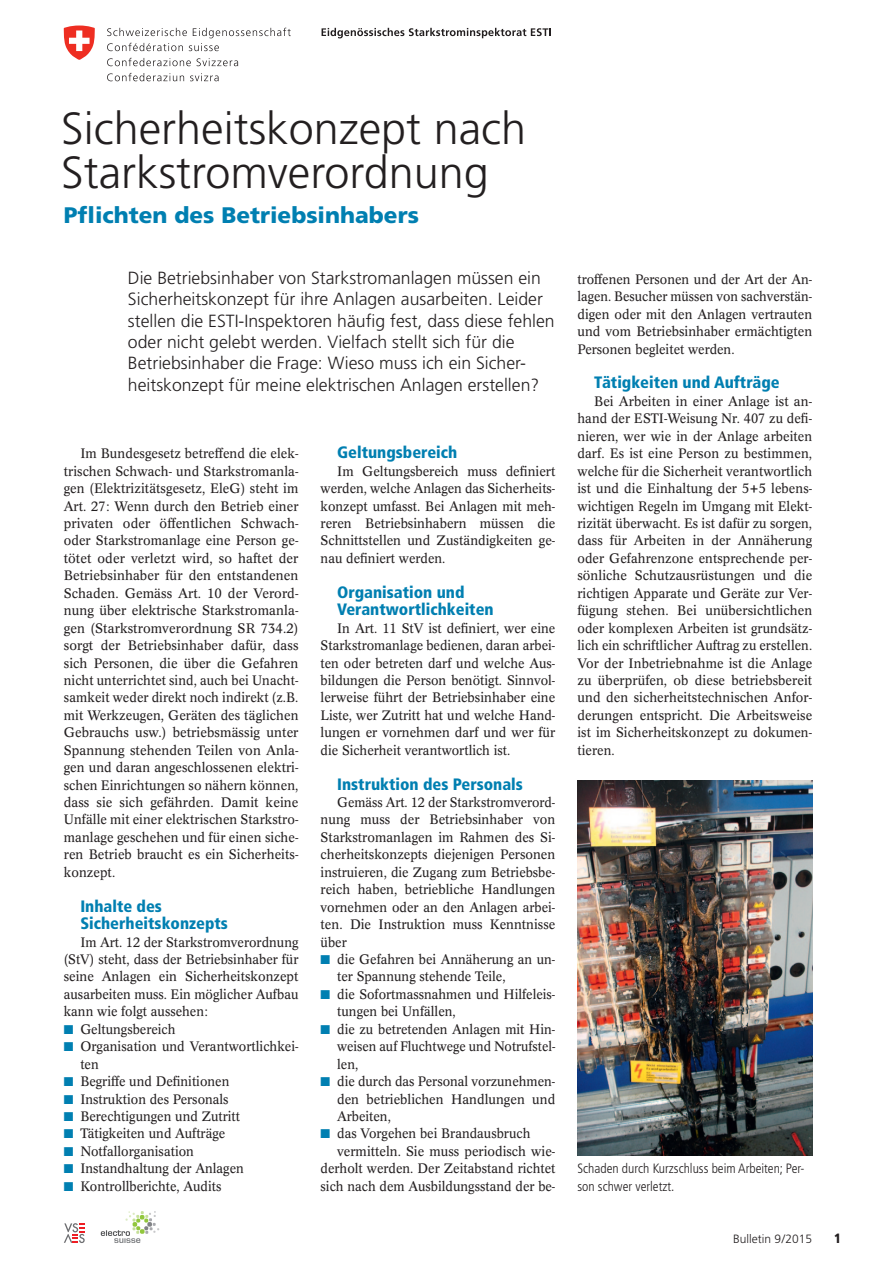
<style>
.page{position:relative;width:893px;height:1263px;background:#fff}
.page>*{position:absolute;margin:0;border:0;box-sizing:border-box;transform-origin:0 0}
.t1{font:300 45px/43.5px "Frutiger LT Std";color:#231f20}
.t2{font:900 22.5px "Frutiger LT Std";color:#007fb1}
.t3{font:300 17.7px/21.5px "Frutiger LT Std";color:#231f20}
.t4{font:900 condensed 16.5px/17.4px "Frutiger LT Std";color:#007fb1}
.t5{font:13.5px/17.4px "Concorde BQ";color:#231f20;text-align:justify;scale:.96 1}
.t6{font:13.5px/17.4px "Concorde BQ";color:#231f20;text-align:justify;scale:.95 1}
.t7{font:13.5px/17.4px "Concorde BQ";color:#231f20;text-align:justify;scale:.94 1}
.t8{font:300 condensed 13.5px/17.4px "Frutiger LT Std";color:#231f20}
.t9{font:900 condensed 13.5px "Frutiger LT Std";color:#231f20}
.t10{font:300 12px "Frutiger LT Std";color:#231f20}
.s1{color:#007fb1}
</style>
<div class="page">
<svg style="left:107px;top:28px;width:184px;height:23px"></svg>
<svg style="left:107px;top:58px;width:84px;height:8px"></svg>
<svg style="left:197px;top:58px;width:41px;height:8px"></svg>
<svg style="left:107px;top:73px;width:77px;height:8px"></svg>
<svg style="left:190px;top:73px;width:29px;height:8px"></svg>
<svg style="left:64px;top:26px;width:31px;height:34px"></svg>
<svg style="left:322px;top:28px;width:229px;height:10px"></svg>
<svg style="left:64px;top:1223px;width:21px;height:20px"></svg>
<svg style="left:101px;top:1211px;width:58px;height:32px"></svg>
<img style="left:577px;top:781px;width:235px;height:375px">
<h1 class="t1" style="left:61px;top:108px;width:467px">Sicherheitskonzept nach<br>Starkstromverordnung</h1>
<h2 class="t2" style="left:64px;top:201px;width:357px">Pflichten des Betriebsinhabers</h2>
<p class="t3" style="left:128px;top:267px;width:428px">Die Betriebsinhaber von Starkstromanlagen müssen ein Sicherheitskonzept für ihre Anlagen ausarbeiten. Leider stellen die ESTI-Inspektoren häufig fest, dass diese fehlen oder nicht gelebt werden. Vielfach stellt sich für die Betriebsinhaber die Frage: Wieso muss ich ein Sicher&shy;heitskonzept für meine elektrischen Anlagen erstellen?</p>
<p class="t5" style="left:64px;top:445px;width:246px;text-indent:17px">Im Bundesgesetz betreffend die elek&shy;trischen Schwach- und Starkstromanla&shy;gen (Elektrizitätsgesetz, EleG) steht im Art. 27: Wenn durch den Betrieb einer privaten oder öffentlichen Schwach&shy;oder Starkstromanlage eine Person ge&shy;tötet oder verletzt wird, so haftet der Betriebsinhaber für den entstandenen Schaden. Gemäss Art. 10 der Verord&shy;nung über elektrische Starkstromanla&shy;gen (Starkstromverordnung SR 734.2) sorgt der Betriebsinhaber dafür, dass sich Personen, die über die Gefahren nicht unterrichtet sind, auch bei Unacht&shy;samkeit weder direkt noch indirekt (z.B. mit Werkzeugen, Geräten des täglichen Gebrauchs usw.) betriebsmässig unter Spannung stehenden Teilen von Anla&shy;gen und daran angeschlossenen elektri&shy;schen Einrichtungen so nähern können, dass sie sich gefährden. Damit keine Unfälle mit einer elektrischen Starkstro&shy;manlage geschehen und für einen siche&shy;ren Betrieb braucht es ein Sicherheits&shy;konzept.</p>
<p class="t4" style="left:80px;top:897px;width:149px">Inhalte des<br>Sicherheitskonzepts</p>
<p class="t6" style="left:64px;top:933px;width:249px;text-indent:17px">Im Art. 12 der Starkstromverordnung (StV) steht, dass der Betriebsinhaber für seine Anlagen ein Sicherheitskonzept ausarbeiten muss. Ein möglicher Aufbau kann wie folgt aussehen:</p>
<p class="t6" style="left:64px;top:1020px;width:119px"><span class="s1">■</span> Geltungsbereich</p>
<p class="t6" style="left:80px;top:1038px;width:231px;text-indent:-17px"><span class="s1">■</span> Organisation und Verantwortlichkei&shy;ten</p>
<p class="t6" style="left:64px;top:1073px;width:176px"><span class="s1">■</span> Begriffe und Definitionen</p>
<p class="t6" style="left:64px;top:1090px;width:175px"><span class="s1">■</span> Instruktion des Personals</p>
<p class="t6" style="left:64px;top:1108px;width:187px"><span class="s1">■</span> Berechtigungen und Zutritt</p>
<p class="t6" style="left:64px;top:1125px;width:171px"><span class="s1">■</span> Tätigkeiten und Aufträge</p>
<p class="t6" style="left:64px;top:1142px;width:139px"><span class="s1">■</span> Notfallorganisation</p>
<p class="t6" style="left:64px;top:1160px;width:191px"><span class="s1">■</span> Instandhaltung der Anlagen</p>
<p class="t6" style="left:64px;top:1177px;width:167px"><span class="s1">■</span> Kontrollberichte, Audits</p>
<p class="t4" style="left:337px;top:444px;width:122px">Geltungsbereich</p>
<p class="t5" style="left:321px;top:462px;width:246px;text-indent:17px">Im Geltungsbereich muss definiert werden, welche Anlagen das Sicherheits&shy;konzept umfasst. Bei Anlagen mit meh&shy;reren Betriebsinhabern müssen die Schnittstellen und Zuständigkeiten ge&shy;nau definiert werden.</p>
<p class="t4" style="left:337px;top:583px;width:158px">Organisation und<br>Verantwortlichkeiten</p>
<p class="t6" style="left:321px;top:619px;width:249px;text-indent:17px">In Art. 11 StV ist definiert, wer eine Starkstromanlage bedienen, daran arbei&shy;ten oder betreten darf und welche Aus&shy;bildungen die Person benötigt. Sinnvol&shy;lerweise führt der Betriebsinhaber eine Liste, wer Zutritt hat und welche Hand&shy;lungen er vornehmen darf und wer für die Sicherheit verantwortlich ist.</p>
<p class="t4" style="left:337px;top:775px;width:187px">Instruktion des Personals</p>
<p class="t7" style="left:321px;top:794px;width:251px;text-indent:17px">Gemäss Art. 12 der Starkstromverord&shy;nung muss der Betriebsinhaber von Starkstromanlagen im Rahmen des Si&shy;cherheitskonzepts diejenigen Personen instruieren, die Zugang zum Betriebsbe&shy;reich haben, betriebliche Handlungen vornehmen oder an den Anlagen arbei&shy;ten. Die Instruktion muss Kenntnisse über</p>
<p class="t6" style="left:337px;top:951px;width:231px;text-indent:-17px"><span class="s1">■</span> die Gefahren bei Annäherung an un&shy;ter Spannung stehende Teile,</p>
<p class="t6" style="left:337px;top:985px;width:231px;text-indent:-17px"><span class="s1">■</span> die Sofortmassnahmen und Hilfeleis&shy;tungen bei Unfällen,</p>
<p class="t6" style="left:337px;top:1020px;width:231px;text-indent:-17px"><span class="s1">■</span> die zu betretenden Anlagen mit Hin&shy;weisen auf Fluchtwege und Notrufstel&shy;len,</p>
<p class="t6" style="left:337px;top:1073px;width:231px;text-indent:-17px"><span class="s1">■</span> die durch das Personal vorzunehmen&shy;den betrieblichen Handlungen und Arbeiten,</p>
<p class="t6" style="left:321px;top:1125px;width:222px"><span class="s1">■</span> das Vorgehen bei Brandausbruch</p>
<p class="t5" style="left:337px;top:1142px;width:229px">vermitteln. Sie muss periodisch wie-</p>
<p class="t6" style="left:321px;top:1160px;width:249px">derholt werden. Der Zeitabstand richtet</p>
<p class="t6" style="left:321px;top:1177px;width:249px">sich nach dem Ausbildungsstand der be-</p>
<p class="t6" style="left:577px;top:271px;width:249px">troffenen Personen und der Art der An&shy;lagen. Besucher müssen von sachverstän&shy;digen oder mit den Anlagen vertrauten und vom Betriebsinhaber ermächtigten Personen begleitet werden.</p>
<p class="t4" style="left:594px;top:374px;width:187px">Tätigkeiten und Aufträge</p>
<p class="t5" style="left:577px;top:393px;width:246px;text-indent:17px">Bei Arbeiten in einer Anlage ist an&shy;hand der ESTI-Weisung Nr. 407 zu defi&shy;nieren, wer wie in der Anlage arbeiten darf. Es ist eine Person zu bestimmen, welche für die Sicherheit verantwortlich ist und die Einhaltung der 5+5 lebens&shy;wichtigen Regeln im Umgang mit Elekt&shy;rizität überwacht. Es ist dafür zu sorgen, dass für Arbeiten in der Annäherung oder Gefahrenzone entsprechende per&shy;sönliche Schutzausrüstungen und die richtigen Apparate und Geräte zur Ver&shy;fügung stehen. Bei unübersichtlichen oder komplexen Arbeiten ist grundsätz&shy;lich ein schriftlicher Auftrag zu erstellen.<br>Vor der Inbetriebnahme ist die Anlage zu überprüfen, ob diese betriebsbereit und den sicherheitstechnischen Anfor&shy;derungen entspricht. Die Arbeitsweise ist im Sicherheitskonzept zu dokumen&shy;tieren.</p>
<p class="t8" style="left:577px;top:1160px;width:229px">Schaden durch Kurzschluss beim Arbeiten; Per&shy;son schwer verletzt.</p>
<p class="t10" style="left:733px;top:1232px;width:81px">Bulletin 9/2015</p>
<p class="t9" style="left:834px;top:1230px;width:9px">1</p>
</div>
